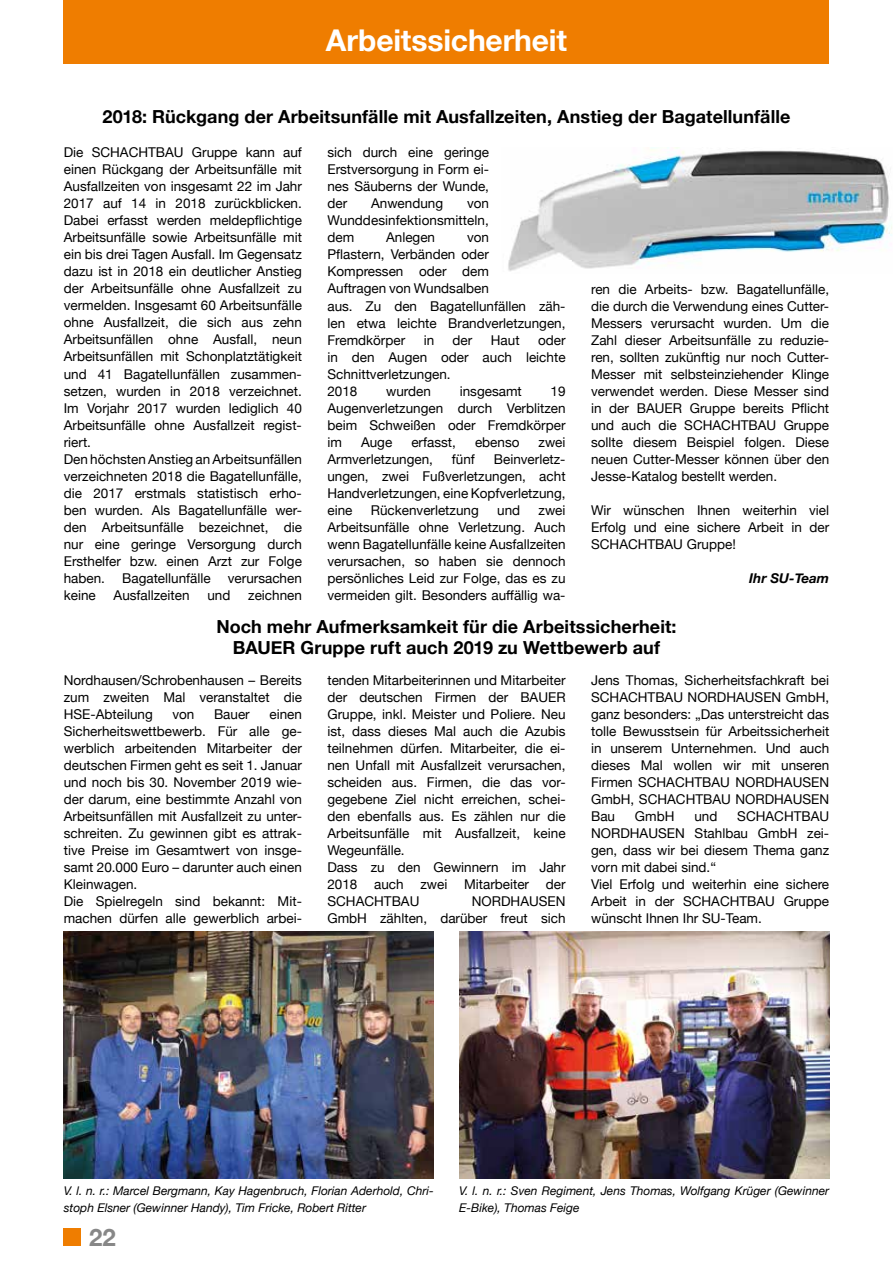
<style>
.page{position:relative;width:893px;height:1263px;background:#fff}
.page>*{position:absolute;margin:0;border:0;box-sizing:border-box;transform-origin:0 0}
.t1{font:700 30px "Helvetica Neue";letter-spacing:-.005em;color:#fff}
.t2{font:700 24px "Helvetica Neue";color:#878787}
.t3{font:700 18px/21px "Helvetica Neue";letter-spacing:.005em;color:#000;text-align:center}
.t4{font:13.5px/17px "Helvetica Neue";color:#000;text-align:justify}
.t5{font:italic 700 13.5px "Helvetica Neue";color:#000}
.t6{font:italic 12px/17px "Helvetica Neue";color:#000}
</style>
<div class="page">
<div style="left:64px;top:0;width:765px;height:64px;background:#ef7d00"></div>
<div style="left:64px;top:1229px;width:17px;height:17px;background:#ef7d00"></div>
<img style="left:508px;top:148px;width:384px;height:123px">
<img style="left:459px;top:931px;width:370px;height:247px">
<img style="left:64px;top:931px;width:370px;height:247px">
<h1 class="t1" style="left:326px;top:16px;width:243px">Arbeitssicherheit</h1>
<h3 class="t3" style="left:102px;top:107px;width:690px">2018: Rückgang der Arbeitsunfälle mit Ausfallzeiten, Anstieg der Bagatellunfälle</h3>
<p class="t4" style="left:64px;top:145px;width:240px;text-align:left">Die SCHACHTBAU Gruppe kann auf einen Rückgang der Arbeitsunfälle mit Ausfallzeiten von insgesamt 22 im Jahr 2017 auf 14 in 2018 zurückblicken.<br>Dabei erfasst werden meldepflichtige Arbeitsunfälle sowie Arbeitsunfälle mit ein bis drei Tagen Ausfall. Im Gegensatz dazu ist in 2018 ein deutlicher Anstieg der Arbeitsunfälle ohne Ausfallzeit zu vermelden. Insgesamt 60 Arbeitsunfälle ohne Ausfallzeit, die sich aus zehn Arbeitsunfällen ohne Ausfall, neun Arbeitsunfällen mit Schonplatztätigkeit und 41 Bagatellunfällen zusammen&shy;setzen, wurden in 2018 verzeichnet.<br>Im Vorjahr 2017 wurden lediglich 40<br>Arbeitsunfälle ohne Ausfallzeit regist&shy;riert.<br>Den höchsten Anstieg an Arbeitsunfällen verzeichneten 2018 die Bagatellunfälle, die 2017 erstmals statistisch erho&shy;ben wurden. Als Bagatellunfälle wer&shy;den Arbeitsunfälle bezeichnet, die nur eine geringe Versorgung durch Ersthelfer bzw. einen Arzt zur Folge haben.</p>
<p class="t4" style="left:122px;top:570px;width:90px">Bagatellunfälle</p>
<p class="t4" style="left:228px;top:570px;width:76px">verursachen</p>
<p class="t4" style="left:64px;top:587px;width:34px">keine</p>
<p class="t4" style="left:114px;top:587px;width:77px">Ausfallzeiten</p>
<p class="t4" style="left:207px;top:587px;width:25px">und</p>
<p class="t4" style="left:248px;top:587px;width:55px">zeichnen</p>
<p class="t4" style="left:327px;top:145px;width:163px">sich durch eine geringe Erstversorgung in Form ei&shy;nes Säuberns der Wunde, der</p>
<p class="t4" style="left:371px;top:196px;width:74px">Anwendung</p>
<p class="t4" style="left:327px;top:196px;width:163px;text-indent:140px">von Wunddesinfektionsmitteln, dem</p>
<p class="t4" style="left:386px;top:230px;width:51px">Anlegen</p>
<p class="t4" style="left:327px;top:230px;width:240px;text-align:left;text-indent:140px">von<br>Pflastern, Verbänden oder<br>Kompressen oder dem<br>Auftragen von Wundsalben<br>aus. Zu den Bagatellunfällen zäh&shy;len etwa leichte Brandverletzungen,<br>Fremdkörper</p>
<p class="t4" style="left:327px;top:332px;width:240px;text-align:left;text-indent:211px">oder in den Augen oder auch leichte<br>Schnittverletzungen.<br>2018</p>
<p class="t4" style="left:424px;top:332px;width:12px">in</p>
<p class="t4" style="left:453px;top:332px;width:21px">der</p>
<p class="t4" style="left:491px;top:332px;width:30px">Haut</p>
<p class="t4" style="left:386px;top:383px;width:46px">wurden</p>
<p class="t4" style="left:460px;top:383px;width:64px">insgesamt</p>
<p class="t4" style="left:327px;top:383px;width:240px;text-indent:223px">19<br>Augenverletzungen durch Verblitzen beim Schweißen oder Fremdkörper im</p>
<p class="t4" style="left:361px;top:434px;width:33px">Auge</p>
<p class="t4" style="left:411px;top:434px;width:46px">erfasst,</p>
<p class="t4" style="left:475px;top:434px;width:46px">ebenso</p>
<p class="t4" style="left:539px;top:434px;width:28px">zwei</p>
<p class="t4" style="left:327px;top:451px;width:107px">Armverletzungen,</p>
<p class="t4" style="left:452px;top:451px;width:25px">fünf</p>
<p class="t4" style="left:327px;top:451px;width:240px;text-indent:166px">Beinverletz&shy;ungen, zwei Fußverletzungen, acht Handverletzungen, eine Kopfverletzung, eine</p>
<p class="t4" style="left:327px;top:502px;width:240px;text-indent:211px">zwei Arbeitsunfälle ohne Verletzung. Auch wenn Bagatellunfälle keine Ausfallzeiten verursachen, so haben sie dennoch persönliches Leid zur Folge, das es zu vermeiden gilt. Besonders auffällig wa-</p>
<p class="t4" style="left:371px;top:502px;width:109px">Rückenverletzung</p>
<p class="t4" style="left:497px;top:502px;width:25px">und</p>
<p class="t4" style="left:591px;top:281px;width:240px">ren die Arbeits- bzw. Bagatellunfälle, die durch die Verwendung eines Cutter-Messers verursacht wurden. Um die Zahl dieser Arbeitsunfälle zu reduzie&shy;ren, sollten zukünftig nur noch Cutter-Messer mit selbsteinziehender Klinge verwendet werden. Diese Messer sind in der BAUER Gruppe bereits Pflicht und auch die SCHACHTBAU Gruppe sollte diesem Beispiel folgen. Diese neuen Cutter-Messer können über den Jesse-Katalog bestellt werden.</p>
<p class="t4" style="left:591px;top:502px;width:240px">Wir wünschen Ihnen weiterhin viel Erfolg und eine sichere Arbeit in der SCHACHTBAU Gruppe!</p>
<p class="t5" style="left:749px;top:567px;width:81px">Ihr SU-Team</p>
<h3 class="t3" style="left:216px;top:617px;width:462px">Noch mehr Aufmerksamkeit für die Arbeitssicherheit:<br>BAUER Gruppe ruft auch 2019 zu Wettbewerb auf</h3>
<p class="t4" style="left:64px;top:672px;width:240px">Nordhausen/Schrobenhausen – Bereits zum zweiten Mal veranstaltet die HSE-Abteilung</p>
<p class="t4" style="left:64px;top:706px;width:240px;text-align:left;text-indent:206px">einen Sicherheitswettbewerb. Für alle ge&shy;werblich arbeitenden Mitarbeiter der deutschen Firmen geht es seit 1. Januar und noch bis 30. November 2019 wie&shy;der darum, eine bestimmte Anzahl von Arbeitsunfällen mit Ausfallzeit zu unter&shy;schreiten. Zu gewinnen gibt es attrak&shy;tive Preise im Gesamtwert von insge&shy;samt 20.000 Euro – darunter auch einen Kleinwagen.<br>Die Spielregeln sind bekannt: Mit&shy;machen dürfen alle gewerblich arbei-</p>
<p class="t4" style="left:172px;top:706px;width:24px">von</p>
<p class="t4" style="left:214px;top:706px;width:37px">Bauer</p>
<p class="t4" style="left:327px;top:672px;width:240px;text-align:left">tenden Mitarbeiterinnen und Mitarbeiter der deutschen Firmen der BAUER Gruppe, inkl. Meister und Poliere. Neu ist, dass dieses Mal auch die Azubis teilnehmen dürfen. Mitarbeiter, die ei&shy;nen Unfall mit Ausfallzeit verursachen, scheiden aus. Firmen, die das vor&shy;gegebene Ziel nicht erreichen, schei&shy;den ebenfalls aus. Es zählen nur die Arbeitsunfälle mit Ausfallzeit, keine Wegeunfälle.<br>Dass zu den Gewinnern im Jahr 2018 auch zwei Mitarbeiter der SCHACHTBAU</p>
<p class="t4" style="left:327px;top:893px;width:240px;text-align:right">NORDHAUSEN<br>GmbH zählten, darüber freut sich</p>
<p class="t4" style="left:591px;top:672px;width:240px">Jens Thomas, Sicherheitsfachkraft bei SCHACHTBAU NORDHAUSEN GmbH, ganz besonders: „Das unterstreicht das tolle Bewusstsein für Arbeitssicherheit in unserem Unternehmen. Und auch dieses Mal wollen wir mit unseren Firmen SCHACHTBAU NORDHAUSEN GmbH, SCHACHTBAU NORDHAUSEN Bau</p>
<p class="t4" style="left:591px;top:808px;width:240px;text-align:left;text-indent:146px">SCHACHTBAU<br>NORDHAUSEN Stahlbau GmbH zei&shy;gen, dass wir bei diesem Thema ganz vorn mit dabei sind.“<br>Viel Erfolg und weiterhin eine sichere<br>Arbeit in der SCHACHTBAU Gruppe wünscht Ihnen Ihr SU-Team.</p>
<p class="t4" style="left:635px;top:808px;width:41px">GmbH</p>
<p class="t4" style="left:694px;top:808px;width:25px">und</p>
<p class="t6" style="left:64px;top:1183px;width:371px">V. l. n. r.: Marcel Bergmann, Kay Hagenbruch, Florian Aderhold, Chri&shy;stoph Elsner (Gewinner Handy), Tim Fricke, Robert Ritter</p>
<h2 class="t2" style="left:89px;top:1218px;width:28px">22</h2>
<p class="t6" style="left:459px;top:1183px;width:371px">V. l. n. r.: Sven Regiment, Jens Thomas, Wolfgang Krüger (Gewinner<br>E-Bike), Thomas Feige</p>
</div>
